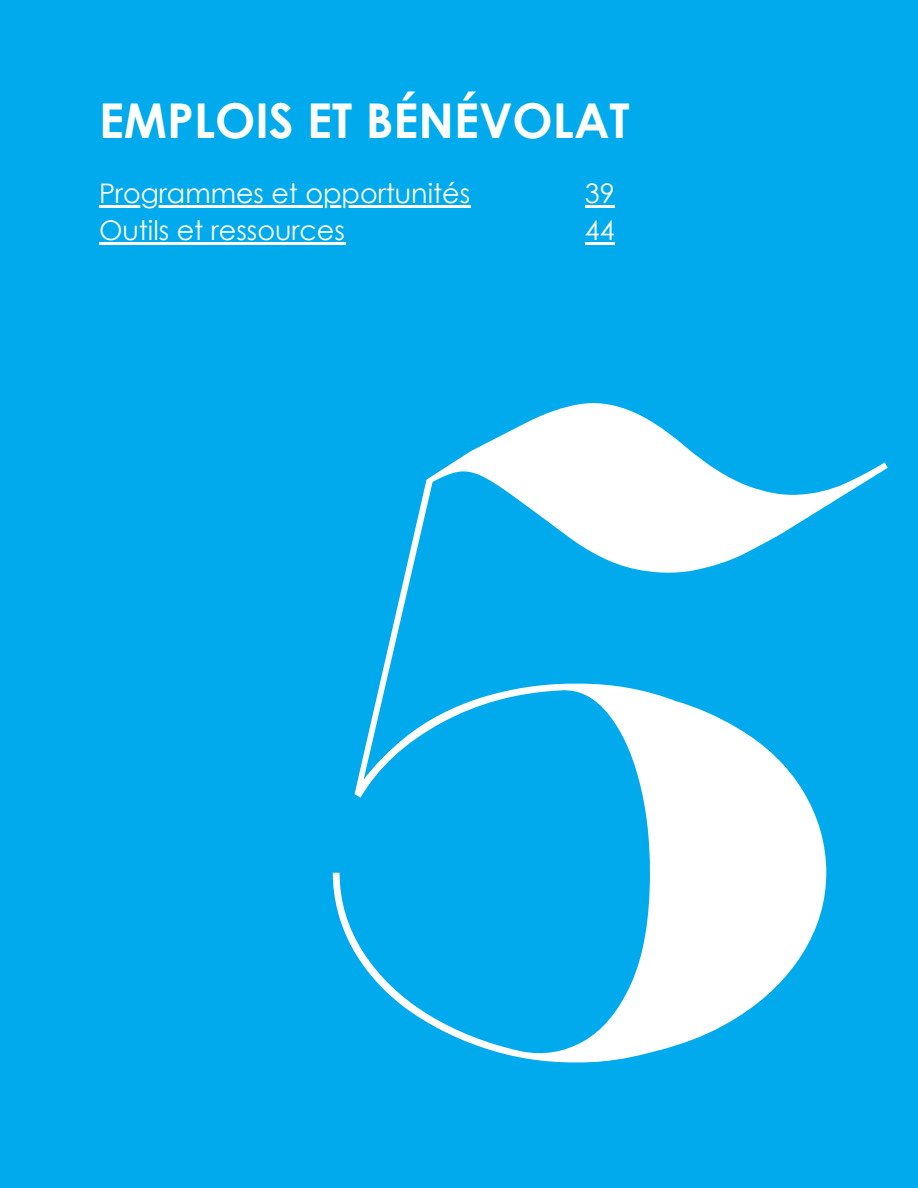
<style>
.page{position:relative;width:918px;height:1188px;background:#00aaec}
.page>*{position:absolute;margin:0;border:0;box-sizing:border-box;transform-origin:0 0}
.t1{font:750px "London";color:#fff}
.t2{font:700 48px "Century Gothic";color:#fff}
.t3{font:27px/37.2px "Century Gothic";color:#fff}
</style>
<div class="page">
<hr style="left:99px;top:205px;width:372px;height:3px;background:#fff">
<hr style="left:99px;top:243px;width:246px;height:2px;background:#fff">
<hr style="left:585px;top:205px;width:30px;height:3px;background:#fff">
<hr style="left:585px;top:243px;width:30px;height:2px;background:#fff">
<h2 class="t2" style="left:99px;top:89px;width:532px">EMPLOIS ET BÉNÉVOLAT</h2>
<p class="t3" style="left:99px;top:174px;width:373px">Programmes et opportunités<br>Outils et ressources</p>
<p class="t3" style="left:585px;top:174px;width:31px">39<br>44</p>
<h1 class="t1" style="left:295px;top:222px;width:631px">5</h1>
</div>
